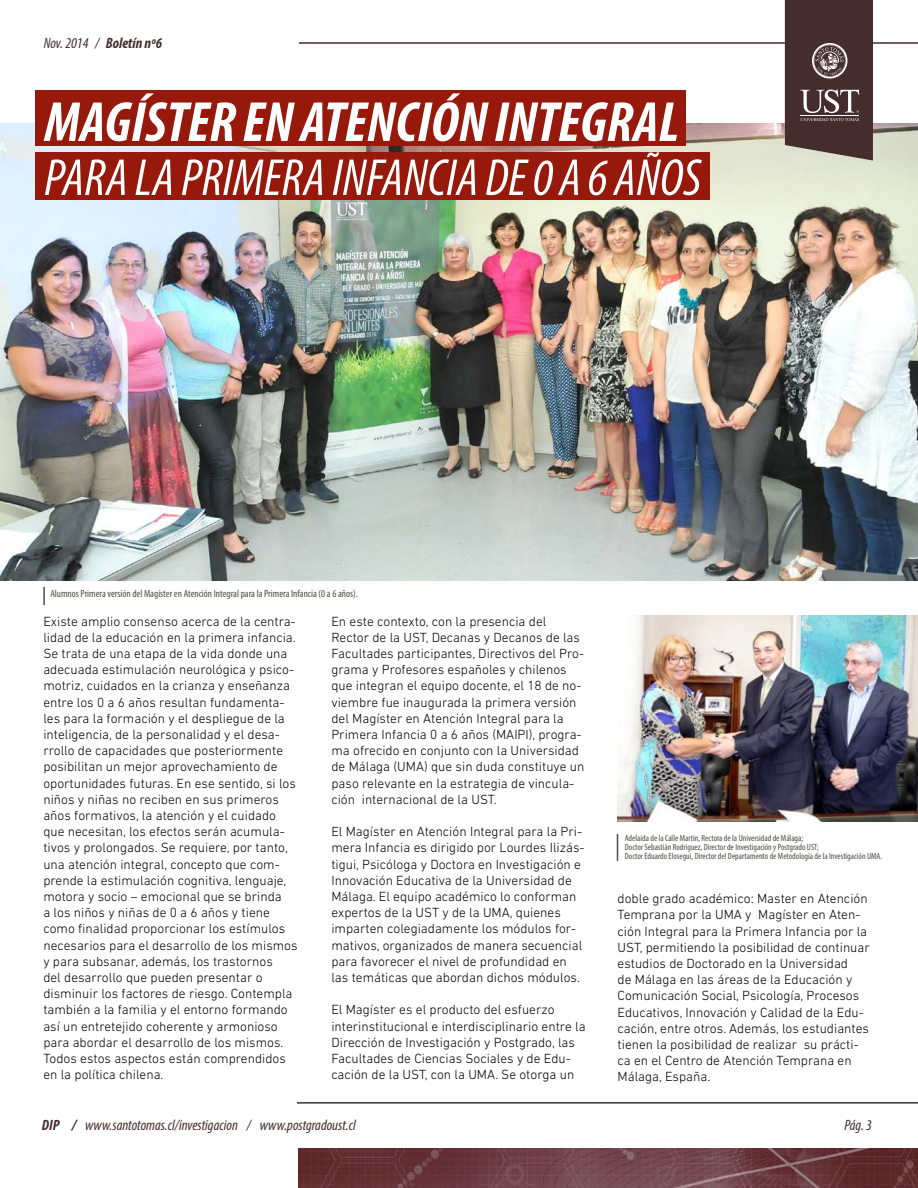
<style>
.page{position:relative;width:918px;height:1188px;background:#fff}
.page>*{position:absolute;margin:0;border:0;box-sizing:border-box;transform-origin:0 0}
.t1{font:italic 700 condensed 57px "Myriad Pro";color:#fff}
.t2{font:italic condensed 52.5px "Myriad Pro";color:#fff}
.t3{font:italic condensed 15px "Myriad Pro";color:#442d2c}
.t4{font:italic 700 condensed 15px "Myriad Pro";color:#442d2c}
.t5{font:300 13.5px/16.2px "DIN Next LT Pro";color:#000}
.t6{font:condensed 10.5px "Myriad Pro";color:#4e4e4b}
.t7{font:condensed 9px/9px "Myriad Pro";color:#4e4e4b}
.s1{font-weight:400}
.s2{font-weight:700}
</style>
<div class="page">
<img style="left:298px;top:1148px;width:620px;height:40px">
<hr style="left:297px;top:1102px;width:621px;height:2px;background:#442d2c">
<hr style="left:299px;top:42px;width:619px;height:2px;background:#442d2c">
<img style="left:618px;top:615px;width:300px;height:207px">
<img style="left:0;top:124px;width:918px;height:456px">
<svg style="left:784px;top:0;width:90px;height:161px;background:#5b4846"></svg>
<div style="left:35px;top:90px;width:650px;height:56px;background:#96190b"></div>
<div style="left:35px;top:152px;width:675px;height:48px;background:#96190b"></div>
<svg style="left:617px;top:834px;width:1px;height:27px"></svg>
<svg style="left:43px;top:587px;width:2px;height:18px"></svg>
<p class="t4" style="left:44px;top:33px;width:120px"><span class="s1">Nov. 2014 /</span> BOLETÍN Nº6</p>
<h1 class="t1" style="left:44px;top:86px;width:636px">MAGÍSTER EN ATENCIÓN INTEGRAL</h1>
<h2 class="t2" style="left:44px;top:146px;width:658px">para la primera infancia de0 a 6 años</h2>
<p class="t6" style="left:50px;top:588px;width:309px">Alumnos Primera versión del Magíster en Atención Integral para la Primera Infancia (0 a 6 años).</p>
<p class="t5" style="left:43px;top:613px;width:256px">Existe amplio consenso acerca de la centra&shy;lidad de la educación en la primera infancia.<br>Se trata de una etapa de la vida donde una adecuada estimulación neurológica y psico&shy;motriz, cuidados en la crianza y enseñanza entre los 0 a 6 años resultan fundamenta&shy;les para la formación y el despliegue de la inteligencia, de la personalidad y el desa&shy;rrollo de capacidades que posteriormente posibilitan un mejor aprovechamiento de oportunidades futuras. En ese sentido, si los niños y niñas no reciben en sus primeros años formativos, la atención y el cuidado que necesitan, los efectos serán acumula&shy;tivos y prolongados. Se requiere, por tanto, una atención integral, concepto que com&shy;prende la estimulación cognitiva, lenguaje, motora y socio – emocional que se brinda<br>a los niños y niñas de 0 a 6 años y tiene como finalidad proporcionar los estímulos necesarios para el desarrollo de los mismos y para subsanar, además, los trastornos<br>del desarrollo que pueden presentar o disminuir los factores de riesgo. Contempla también a la familia y el entorno formando así un entretejido coherente y armonioso para abordar el desarrollo de los mismos.<br>Todos estos aspectos están comprendidos en la política chilena.</p>
<p class="t5" style="left:331px;top:613px;width:255px">En este contexto, con la presencia del Rector de la UST, Decanas y Decanos de las Facultades participantes, Directivos del Pro&shy;grama y Profesores españoles y chilenos que integran el equipo docente, el 18 de no&shy;viembre fue inaugurada la primera versión del Magíster en Atención Integral para la Primera Infancia 0 a 6 años (MAIPI), progra&shy;ma ofrecido en conjunto con la Universidad de Málaga (UMA) que sin duda constituye un paso relevante en la estrategia de vincula&shy;ción internacional de la UST.</p>
<p class="t5" style="left:331px;top:823px;width:255px">El Magíster en Atención Integral para la Pri&shy;mera Infancia es dirigido por Lourdes Ilizás&shy;tigui, Psicóloga y Doctora en Investigación e Innovación Educativa de la Universidad de Málaga. El equipo académico lo conforman expertos de la UST y de la UMA, quienes imparten colegiadamente los módulos for&shy;mativos, organizados de manera secuencial para favorecer el nivel de profundidad en las temáticas que abordan dichos módulos.</p>
<p class="t5" style="left:331px;top:1002px;width:256px">El Magíster es el producto del esfuerzo interinstitucional e interdisciplinario entre la Dirección de Investigación y Postgrado, las Facultades de Ciencias Sociales y de Edu&shy;cación de la UST, con la UMA. Se otorga un</p>
<p class="t7" style="left:625px;top:834px;width:259px">Adelaida de la Calle Martín, Rectora de la Universidad de Málaga;<br>Doctor Sebastián Rodriguez, Director de Investigación y Postgrado UST;<br>Doctor Eduardo Elosegui, Director del Departamento de Metodología de la Investigación UMA.</p>
<p class="t5" style="left:618px;top:890px;width:254px">doble grado académico: Master en Atención Temprana por la UMA y Magíster en Aten&shy;ción Integral para la Primera Infancia por la UST, permitiendo la posibilidad de continuar estudios de Doctorado en la Universidad<br>de Málaga en las áreas de la Educación y Comunicación Social, Psicología, Procesos Educativos, Innovación y Calidad de la Edu&shy;cación, entre otros. Además, los estudiantes tienen la posibilidad de realizar su prácti&shy;ca en el Centro de Atención Temprana en Málaga, España.</p>
<p class="t3" style="left:42px;top:1116px;width:316px"><span class="s2">DIP /</span> www.santotomas.cl/investigacion / www.postgradoust.cl</p>
<p class="t3" style="left:844px;top:1116px;width:29px">Pág.3</p>
</div>
